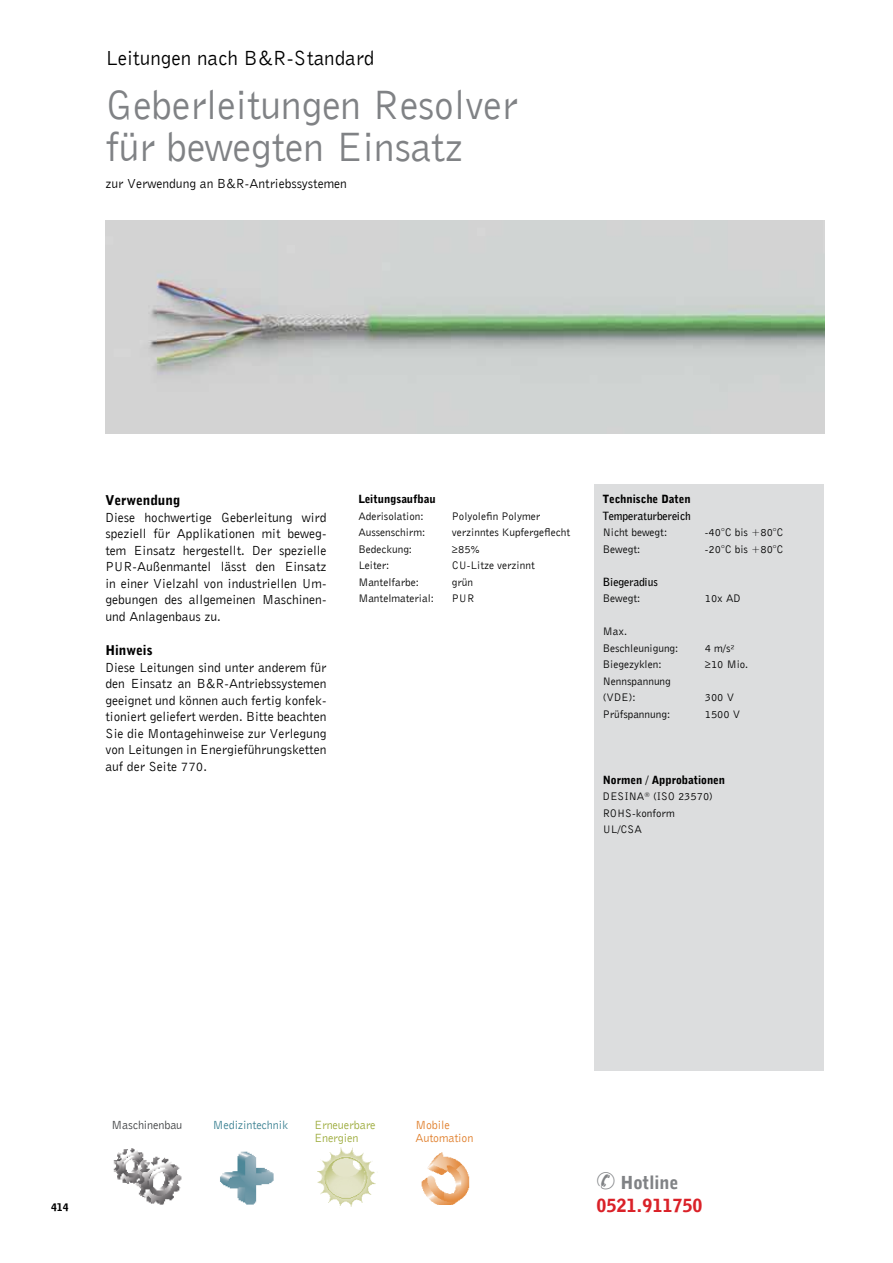
<style>
.page{position:relative;width:893px;height:1263px;background:#fff}
.page>*{position:absolute;margin:0;border:0;box-sizing:border-box;transform-origin:0 0}
.t1{font:42px/42px "Bell Gothic BT Roman";letter-spacing:-.01em;color:#808285}
.t2{font:21px "Bell Gothic BT Roman";color:#000}
.t3{font:18px/22.5px "Bell Gothic BT Black";color:#da2128}
.t4{font:13.5px/16.5px "Bell Gothic BT Roman";color:#000;text-align:justify}
.t5{font:13.5px "Bell Gothic BT Black";color:#000}
.t6{font:12.15px/12.9px "Bell Gothic BT Roman";letter-spacing:-.01em;color:#9cab3b}
.t7{font:12.15px/12.9px "Bell Gothic BT Roman";letter-spacing:-.01em;color:#e07e2a}
.t8{font:12.15px "Bell Gothic BT Roman";letter-spacing:-.01em;color:#3c8293}
.t9{font:12.15px "Bell Gothic BT Roman";letter-spacing:-.01em;color:#414345}
.t10{font:11.25px/16.5px "Bell Gothic BT Roman";color:#000}
.t11{font:11.25px "Bell Gothic BT Black";color:#000}
.t12{font:11.25px "Bell Gothic BT Bold";color:#000}
.t13{font:10.5px "Bell Gothic BT Black";color:#000}
.s1{color:#808285}
</style>
<div class="page">
<img style="left:113px;top:1148px;width:69px;height:57px">
<img style="left:220px;top:1151px;width:54px;height:54px">
<img style="left:317px;top:1147px;width:59px;height:60px">
<img style="left:421px;top:1152px;width:49px;height:53px">
<img style="left:105px;top:221px;width:719px;height:212px">
<div style="left:594px;top:484px;width:230px;height:587px;background:#dcddde"></div>
<h2 class="t2" style="left:105px;top:45px;width:271px">Leitungen nach B&amp;R-Standard</h2>
<h1 class="t1" style="left:105px;top:83px;width:414px">Geberleitungen Resolver für bewegten Einsatz</h1>
<p class="t4" style="left:105px;top:174px;width:243px">zur Verwendung an B&amp;R-Antriebssystemen</p>
<p class="t5" style="left:105px;top:492px;width:77px">Verwendung</p>
<p class="t4" style="left:105px;top:508px;width:223px">Diese hochwertige Geberleitung wird speziell für Applikationen mit beweg&shy;tem Einsatz hergestellt. Der spezielle PUR-Außenmantel lässt den Einsatz in einer Vielzahl von industriellen Um&shy;gebungen des allgemeinen Maschinen&shy;und Anlagenbaus zu.</p>
<p class="t5" style="left:105px;top:642px;width:49px">Hinweis</p>
<p class="t4" style="left:105px;top:658px;width:223px">Diese Leitungen sind unter anderem für den Einsatz an B&amp;R-Antriebssystemen geeignet und können auch fertig konfek&shy;tioniert geliefert werden. Bitte beachten Sie die Montagehinweise zur Verlegung von Leitungen in Energieführungsketten auf der Seite 770.</p>
<p class="t11" style="left:358px;top:492px;width:79px">Leitungsaufbau</p>
<p class="t10" style="left:358px;top:507px;width:67px">Aderisolation:</p>
<p class="t10" style="left:452px;top:507px;width:90px">Polyolefin Polymer</p>
<p class="t10" style="left:358px;top:524px;width:68px">Aussenschirm:</p>
<p class="t10" style="left:452px;top:524px;width:120px">verzinntes Kupfergeflecht</p>
<p class="t10" style="left:358px;top:540px;width:55px">Bedeckung:</p>
<p class="t10" style="left:452px;top:540px;width:30px">≥85%</p>
<p class="t10" style="left:358px;top:557px;width:33px">Leiter:</p>
<p class="t10" style="left:452px;top:557px;width:84px">CU-Litze verzinnt</p>
<p class="t10" style="left:358px;top:573px;width:62px">Mantelfarbe:</p>
<p class="t10" style="left:452px;top:573px;width:23px">grün</p>
<p class="t10" style="left:358px;top:590px;width:77px">Mantelmaterial:</p>
<p class="t10" style="left:452px;top:590px;width:24px">PUR</p>
<p class="t11" style="left:603px;top:492px;width:89px">Technische Daten</p>
<p class="t12" style="left:603px;top:508px;width:89px">Temperaturbereich</p>
<p class="t10" style="left:603px;top:524px;width:66px">Nicht bewegt:</p>
<p class="t10" style="left:705px;top:524px;width:80px">-40°C bis +80°C</p>
<p class="t10" style="left:603px;top:540px;width:39px">Bewegt:</p>
<p class="t10" style="left:705px;top:540px;width:80px">-20°C bis +80°C</p>
<p class="t12" style="left:603px;top:574px;width:57px">Biegeradius</p>
<p class="t10" style="left:603px;top:590px;width:39px">Bewegt:</p>
<p class="t10" style="left:705px;top:590px;width:38px">10x AD</p>
<p class="t10" style="left:603px;top:623px;width:77px">Max.<br>Beschleunigung:</p>
<p class="t10" style="left:705px;top:639px;width:31px">4 m/s²</p>
<p class="t10" style="left:603px;top:656px;width:60px">Biegezyklen:</p>
<p class="t10" style="left:705px;top:656px;width:45px">≥10 Mio.</p>
<p class="t10" style="left:603px;top:672px;width:70px">Nennspannung (VDE):</p>
<p class="t10" style="left:705px;top:689px;width:31px">300 V</p>
<p class="t10" style="left:603px;top:706px;width:69px">Prüfspannung:</p>
<p class="t10" style="left:705px;top:706px;width:37px">1500 V</p>
<p class="t11" style="left:603px;top:773px;width:124px">Normen / Approbationen</p>
<p class="t10" style="left:603px;top:788px;width:112px">DESINA<sup>®</sup> (ISO 23570)<br>ROHS-konform<br>UL/CSA</p>
<p class="t13" style="left:51px;top:1201px;width:19px">414</p>
<p class="t9" style="left:111px;top:1117px;width:72px">Maschinenbau</p>
<p class="t8" style="left:213px;top:1117px;width:77px">Medizintechnik</p>
<p class="t6" style="left:314px;top:1118px;width:63px">Erneuerbare<br>Energien</p>
<p class="t7" style="left:415px;top:1118px;width:59px">Mobile<br>Automation</p>
<h3 class="t3" style="left:596px;top:1171px;width:108px"><span class="s1">✆ Hotline<br></span>0521.911750</h3>
</div>
